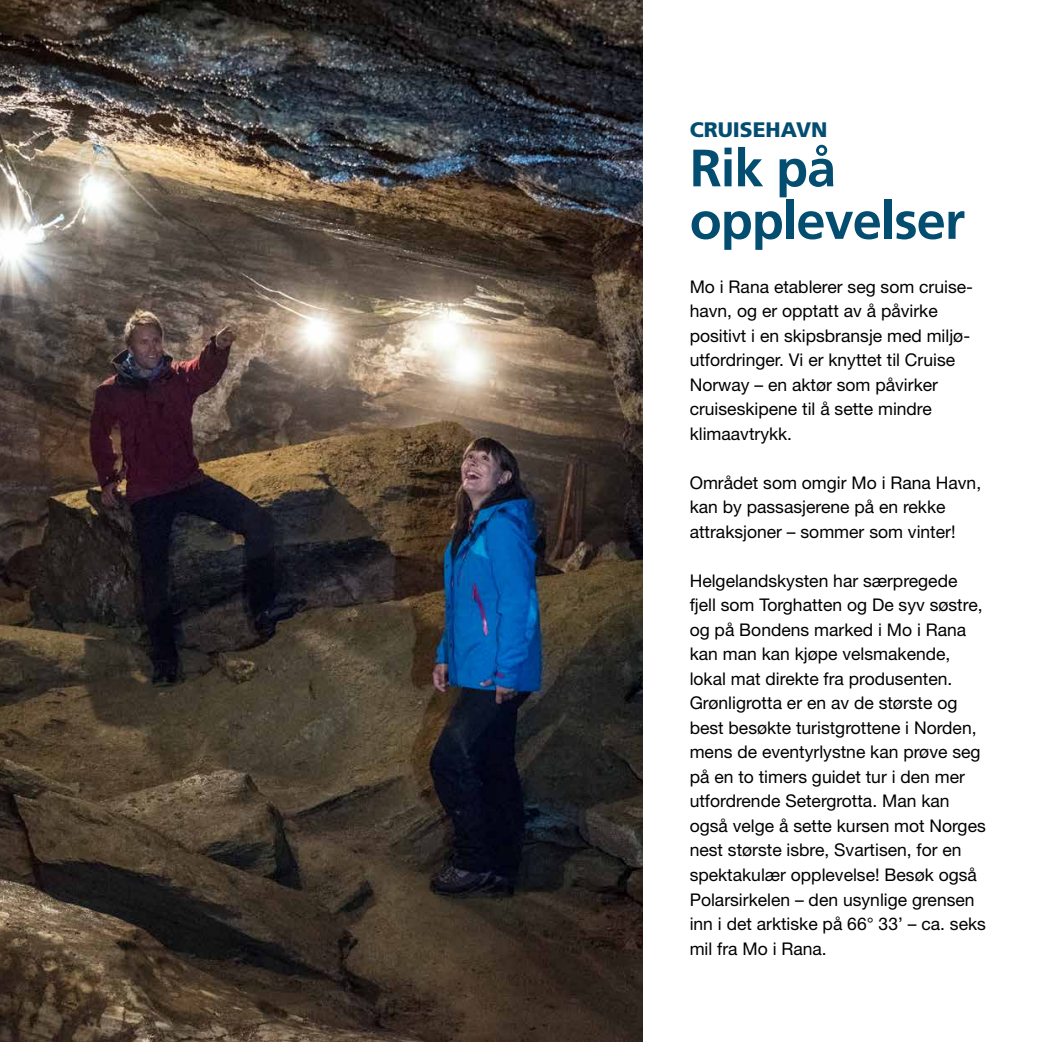
<style>
.page{position:relative;width:1042px;height:1042px;background:#fff}
.page>*{position:absolute;margin:0;border:0;box-sizing:border-box;transform-origin:0 0}
.t1{font:700 52.5px/52.5px "Frutiger LT Std";letter-spacing:-.02em;color:#034e70}
.t2{font:900 21px "Frutiger LT Std";color:#034e70}
.t3{font:17.5px/24.5px "Helvetica Neue LT Std";color:#000}
</style>
<div class="page">
<img style="left:0;top:0;width:642px;height:1042px">
<p class="t2" style="left:690px;top:117px;width:139px">CRUISEHAVN</p>
<h1 class="t1" style="left:690px;top:142px;width:277px">Rik på opplevelser</h1>
<p class="t3" style="left:690px;top:274px;width:285px">Mo i Rana etablerer seg som cruise&shy;havn, og er opptatt av å påvirke positivt i en skipsbransje med miljø&shy;utfordringer. Vi er knyttet til Cruise<br>Norway – en aktør som påvirker cruiseskipene til å sette mindre klimaavtrykk.</p>
<p class="t3" style="left:690px;top:470px;width:293px">Området som omgir Mo i Rana Havn, kan by passasjerene på en rekke attraksjoner – sommer som vinter!</p>
<p class="t3" style="left:690px;top:568px;width:298px">Helgelandskysten har særpregede fjell som Torghatten og De syv søstre, og på Bondens marked i Mo i Rana kan man kan kjøpe velsmakende, lokal mat direkte fra produsenten.<br>Grønligrotta er en av de største og best besøkte turistgrottene i Norden, mens de eventyrlystne kan prøve seg på en to timers guidet tur i den mer utfordrende Setergrotta. Man kan også velge å sette kursen mot Norges nest største isbre, Svartisen, for en spektakulær opplevelse! Besøk også Polarsirkelen – den usynlige grensen inn i det arktiske på 66° 33’ – ca. seks mil fra Mo i Rana.</p>
</div>
